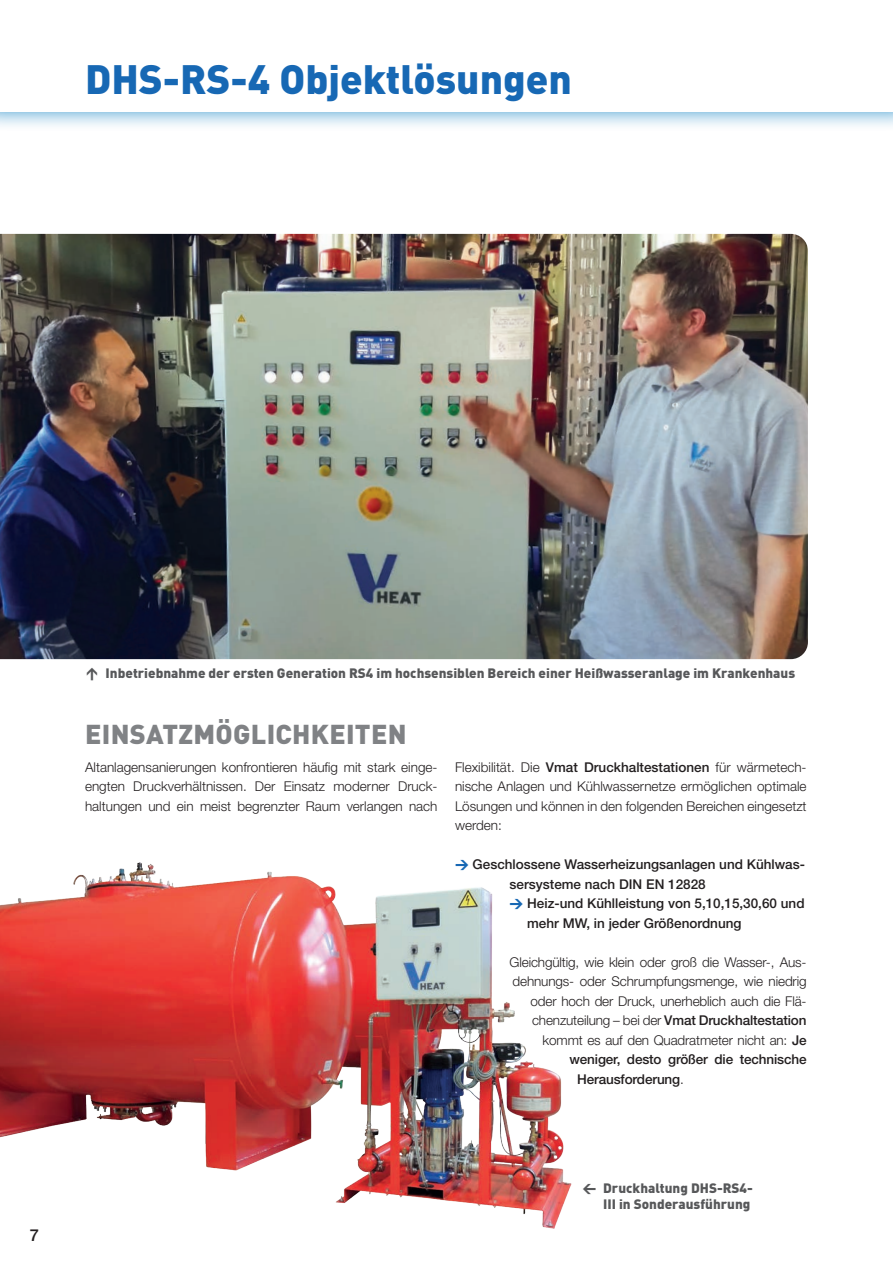
<style>
.page{position:relative;width:893px;height:1263px;background:#fff}
.page>*{position:absolute;margin:0;border:0;box-sizing:border-box;transform-origin:0 0}
.t1{font:900 40.5px "DIN Pro";color:#1768b4}
.t2{font:900 27px "DIN Pro";letter-spacing:.01em;color:#808285}
.t3{font:500 16.5px "Helvetica Neue LT Std";color:#231f20}
.t4{font:300 13.5px/19.5px "Helvetica Neue LT Std";letter-spacing:-.01em;color:#231f20;text-align:justify}
.t5{font:500 13.5px/19.5px "Helvetica Neue LT Std";color:#231f20}
.t6{font:900 13.5px/16.5px "DIN Pro";color:#57585a;text-align:right}
.s1{font-weight:500}
.s2{font-family:"DIN Pro";font-weight:900;color:#1768b4}
.s3{font-weight:300}
</style>
<div class="page">
<div style="left:0;top:0;width:893px;height:132px;background:#007ac0;opacity:.75"></div>
<div style="left:0;top:0;width:893px;height:112px;background:#fff"></div>
<img style="left:0;top:234px;width:808px;height:425px">
<img style="left:0;top:862px;width:572px;height:367px">
<h1 class="t1" style="left:85px;top:51px;width:488px">DHS-RS-4 Objektlösungen</h1>
<p class="t3" style="left:30px;top:1225px;width:11px">7</p>
<p class="t6" style="left:85px;top:664px;width:712px">↑ Inbetriebnahme der ersten Generation RS4 im hochsensiblen Bereich einer Heißwasseranlage im Krankenhaus</p>
<h2 class="t2" style="left:85px;top:715px;width:323px">EINSATZMÖGLICHKEITEN</h2>
<p class="t4" style="left:85px;top:757px;width:354px">Altanlagensanierungen konfrontieren häufig mit stark einge&shy;engten Druckverhältnissen. Der Einsatz moderner Druck&shy;haltungen und ein meist begrenzter Raum verlangen nach</p>
<p class="t4" style="left:455px;top:757px;width:353px">Flexibilität. Die <span class="s1">Vmat Druckhaltestationen</span> für wärmetech&shy;nische Anlagen und Kühlwassernetze ermöglichen optimale Lösungen und können in den folgenden Bereichen eingesetzt werden:</p>
<p class="t5" style="left:510px;top:854px;width:297px;text-indent:-55px"><span class="s2">→</span> Geschlossene Wasserheizungsanlagen und Kühlwas&shy;sersysteme nach DIN EN 12828</p>
<p class="t5" style="left:527px;top:893px;width:279px;text-indent:-18px"><span class="s2">→</span> Heiz-und Kühlleistung von 5,10,15,30,60 und mehr MW, in jeder Größenordnung</p>
<p class="t4" style="left:510px;top:952px;width:299px">Gleichgültig, wie klein oder groß die Wasser-, Aus-</p>
<p class="t4" style="left:513px;top:971px;width:295px">dehnungs- oder Schrumpfungsmenge, wie niedrig</p>
<p class="t4" style="left:531px;top:991px;width:278px">oder hoch der Druck, unerheblich auch die Flä-</p>
<p class="t5" style="left:532px;top:1010px;width:276px"><span class="s3">chenzuteilung – bei der</span> Vmat Druckhaltestation</p>
<p class="t4" style="left:543px;top:1030px;width:266px">kommt es auf den Quadratmeter nicht an: <span class="s1">Je</span></p>
<p class="t5" style="left:570px;top:1049px;width:238px">weniger, desto größer die technische</p>
<p class="t5" style="left:577px;top:1069px;width:108px">Herausforderung<span class="s3">.</span></p>
<p class="t6" style="left:583px;top:1179px;width:172px">← Druckhaltung DHS-RS4-<br>III in Sonderausführung</p>
</div>
